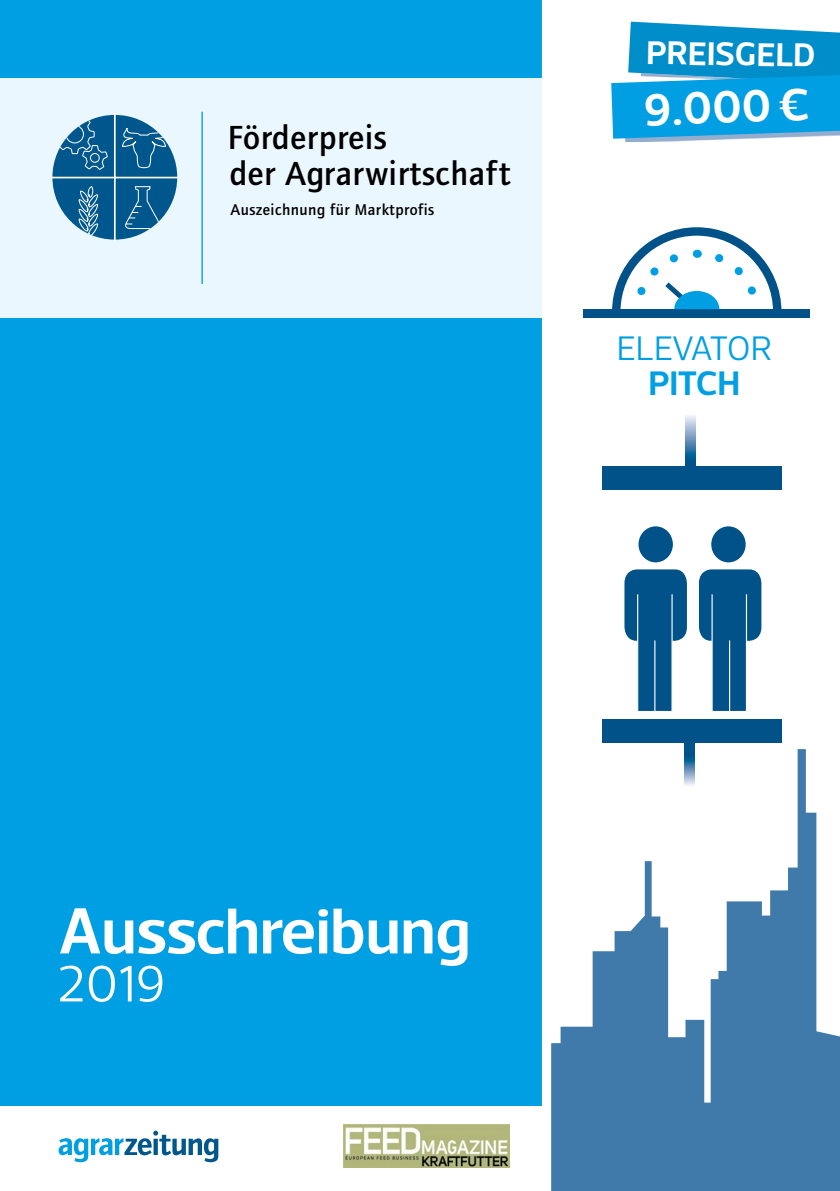
<style>
.page{position:relative;width:840px;height:1191px;background:#fff}
.page>*{position:absolute;margin:0;border:0;box-sizing:border-box;transform-origin:0 0}
.t1{font:600 65.8px "Acto";letter-spacing:-.01em;color:#fff}
.t2{font:300 52px "Acto";color:#fff}
.t3{font:600 46.2px "Acto";color:#fff}
.t4{font:500 34.6px/36.6px "Foundry Journal";letter-spacing:.015em;color:#000}
.t5{font:300 34.6px "Acto";letter-spacing:-.03em;color:#009fe3}
.t6{font:600 34.6px "Acto";letter-spacing:-.01em;color:#009fe3}
.t7{font:600 33.4px "Acto";color:#fff}
.t8{font:500 16.2px "Foundry Journal";letter-spacing:.025em;color:#000}
</style>
<div class="page">
<svg style="left:551px;top:749px;width:288px;height:442px;fill:#3f7aab"></svg>
<svg style="left:684px;top:742px;width:10px;height:46px"></svg>
<svg style="left:685px;top:415px;width:10px;height:51px"></svg>
<div style="left:0;top:0;width:541px;height:1105px;background:#009fe3"></div>
<div style="left:0;top:78px;width:541px;height:240px;background:#ebf7fe"></div>
<div style="left:52px;top:115px;width:125px;height:125px;background:#00578d;border-radius:50%"></div>
<svg style="left:54px;top:115px;width:112px;height:122px"></svg>
<hr style="left:114px;top:114px;width:2px;height:127px;background:#fff">
<hr style="left:51px;top:177px;width:128px;height:1px;background:#fff">
<hr style="left:201px;top:112px;width:2px;height:172px;background:#009fe3">
<div style="left:602px;top:466px;width:179px;height:23px;background:#005289"></div>
<div style="left:602px;top:718px;width:179px;height:24px;background:#005289"></div>
<div style="left:638px;top:526px;width:34px;height:36px;background:#005289;border-radius:50%"></div>
<svg style="left:624px;top:569px;width:62px;height:72px;background:#135f92"></svg>
<div style="left:710px;top:526px;width:35px;height:36px;background:#005289;border-radius:50%"></div>
<svg style="left:699px;top:569px;width:62px;height:72px;background:#125e91"></svg>
<div style="left:583px;top:309px;width:226px;height:9px;background:#005289"></div>
<svg style="left:612px;top:227px;width:170px;height:83px"></svg>
<svg style="left:59px;top:1130px;width:159px;height:32px"></svg>
<img style="left:625px;top:139px;width:116px;height:3px">
<svg style="left:611px;top:22px;width:228px;height:117px;background:#23a4dc"></svg>
<div style="left:711px;top:594px;width:35px;height:118px;background:#005289;border:1px solid #fff"></div>
<div style="left:636px;top:594px;width:36px;height:118px;background:#005289;border:1px solid #fff"></div>
<hr style="left:654px;top:640px;width:1px;height:71px;background:#fff">
<hr style="left:728px;top:640px;width:1px;height:71px;background:#fff">
<img style="left:343px;top:1125px;width:166px;height:42px">
<p class="t4" style="left:227px;top:118px;width:285px">Förderpreis<br>der Agrarwirtschaft</p>
<p class="t8" style="left:230px;top:201px;width:205px">Auszeichnung für Marktprofis</p>
<p class="t7" style="left:646px;top:32px;width:170px;rotate:1deg">PREISGELD</p>
<h3 class="t3" style="left:642px;top:82px;width:167px;rotate:-2deg">9.000 €</h3>
<p class="t5" style="left:616px;top:329px;width:157px">ELEVATOR</p>
<p class="t6" style="left:648px;top:362px;width:93px">PITCH</p>
<h1 class="t1" style="left:59px;top:891px;width:413px">Ausschreibung</h1>
<h2 class="t2" style="left:59px;top:954px;width:109px">2019</h2>
</div>
